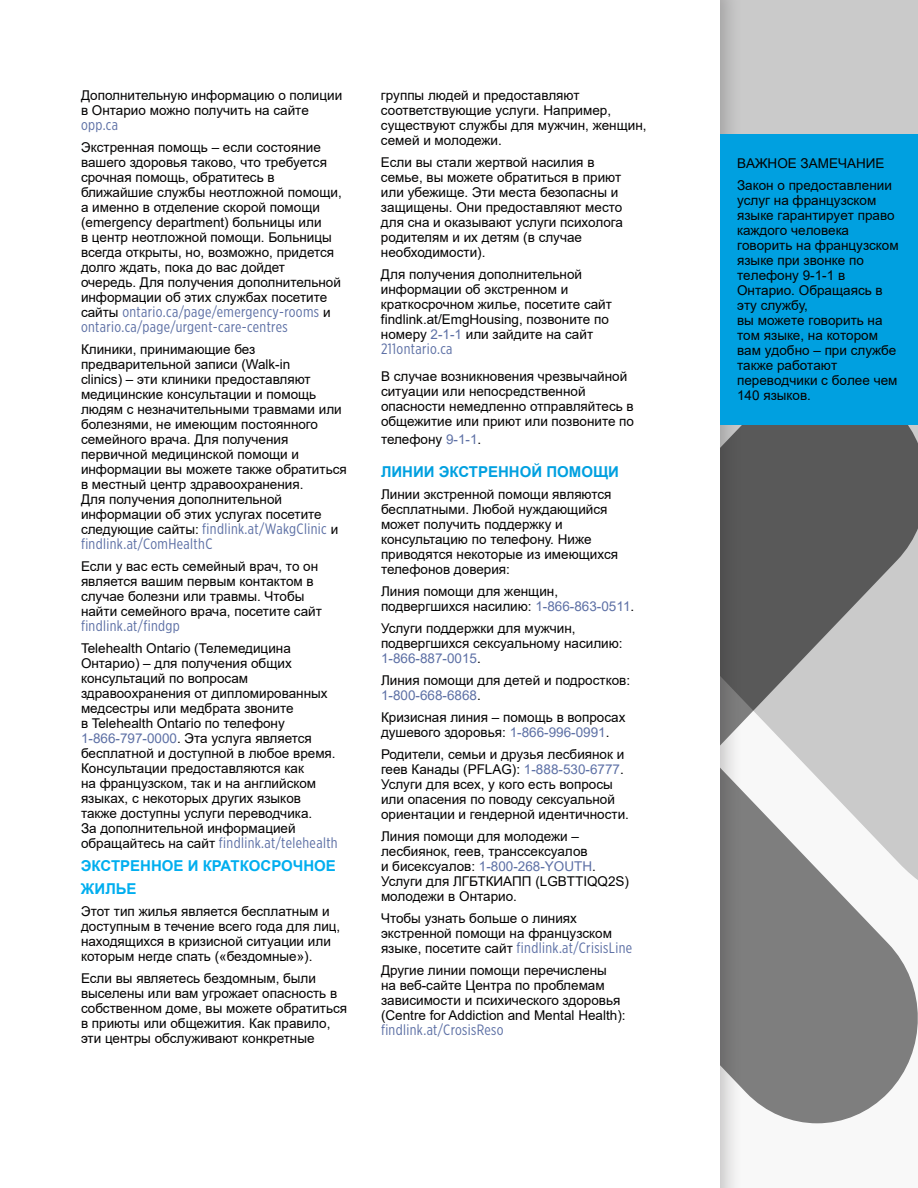
<style>
.page{position:relative;width:918px;height:1188px;background:#fff}
.page>*{position:absolute;margin:0;border:0;box-sizing:border-box;transform-origin:0 0}
.Body-Russian{font:15px/15px "Gotham X Narrow";letter-spacing:.025em;color:#5d70a5}
.Body-Russian-2{font:700 15px/22.5px "Arial";color:#00aeef}
.Body-Russian-3{font:700 15px "Arial";color:#00a0e0}
.Body-Russian-4{font:13.5px/15px "Arial";color:#030202}
.Body_-_P{font:13.5px/15px "Arial";color:#030202}
.s1{font-family:"Arial";font-size:13.5px;color:#030202}
.s2{color:#5d70a5}
</style>
<div class="page">
<svg style="left:743px;top:0;width:175px;height:1124px;background:#a0a0a0"></svg>
<div style="left:0;top:0;width:743px;height:1188px;background:#231f20;opacity:.25"></div>
<div style="left:0;top:0;width:720px;height:1188px;background:#fff"></div>
<div style="left:720px;top:134px;width:198px;height:291px;background:#00a0e0"></div>
<p class="Body-Russian-4" style="left:81px;top:88px;width:263px">Дополнительную информацию о полиции в Онтарио можно получить на сайте</p>
<p class="Body-Russian" style="left:81px;top:117px;width:39px">opp.ca</p>
<p class="Body-Russian-4" style="left:81px;top:140px;width:262px">Экстренная помощь – если состояние вашего здоровья таково, что требуется срочная помощь, обратитесь в ближайшие службы неотложной помощи, а именно в отделение скорой помощи (emergency department) больницы или<br>в центр неотложной помощи. Больницы всегда открыты, но, возможно, придется долго ждать, пока до вас дойдет очередь. Для получения дополнительной информации об этих службах посетите</p>
<p class="Body-Russian" style="left:81px;top:304px;width:251px"><span class="s1">сайты</span> ontario.ca/page/emergency-rooms <span class="s1">и </span>ontario.ca/page/urgent-care-centres</p>
<p class="Body-Russian-4" style="left:81px;top:342px;width:267px">Клиники, принимающие без предварительной записи (Walk-in<br>clinics) – эти клиники предоставляют медицинские консультации и помощь людям с незначительными травмами или болезнями, не имеющим постоянного семейного врача. Для получения первичной медицинской помощи и информации вы можете также обратиться в местный центр здравоохранения.<br>Для получения дополнительной информации об этих услугах посетите</p>
<p class="Body-Russian" style="left:81px;top:521px;width:259px"><span class="s1">следующие сайты:</span> findlink.at/WakgClinic <span class="s1">и </span>findlink.at/ComHealthC</p>
<p class="Body-Russian-4" style="left:81px;top:559px;width:242px">Если у вас есть семейный врач, то он является вашим первым контактом в случае болезни или травмы. Чтобы найти семейного врача, посетите сайт</p>
<p class="Body-Russian" style="left:81px;top:618px;width:100px">findlink.at/findgp</p>
<p class="Body-Russian-4" style="left:81px;top:641px;width:256px">Telehealth Ontario (Телемедицина Онтарио) – для получения общих консультаций по вопросам здравоохранения от дипломированных медсестры или медбрата звоните<br>в Telehealth Ontario по телефону <span class="s2">1-866-797-0000</span>. Эта услуга является бесплатной и доступной в любое время.<br>Консультации предоставляются как<br>на французском, так и на английском языках, с некоторых других языков также доступны услуги переводчика.<br>За дополнительной информацией</p>
<p class="Body-Russian" style="left:81px;top:835px;width:258px"><span class="s1">обращайтесь на сайт</span> findlink.at/telehealth</p>
<p class="Body-Russian-2" style="left:81px;top:855px;width:256px">ЭКСТРЕННОЕ И КРАТКОСРОЧНОЕ<br>ЖИЛЬЕ</p>
<p class="Body-Russian-4" style="left:81px;top:904px;width:261px">Этот тип жилья является бесплатным и доступным в течение всего года для лиц, находящихся в кризисной ситуации или которым негде спать («бездомные»).</p>
<p class="Body-Russian-4" style="left:81px;top:971px;width:268px">Если вы являетесь бездомным, были выселены или вам угрожает опасность в собственном доме, вы можете обратиться в приюты или общежития. Как правило, эти центры обслуживают конкретные</p>
<p class="Body-Russian-4" style="left:381px;top:87px;width:267px">группы людей и предоставляют соответствующие услуги. Например, существуют службы для мужчин, женщин, семей и молодежи.</p>
<p class="Body-Russian-4" style="left:381px;top:155px;width:244px">Если вы стали жертвой насилия в семье, вы можете обратиться в приют или убежище. Эти места безопасны и защищены. Они предоставляют место для сна и оказывают услуги психолога родителям и их детям (в случае необходимости).</p>
<p class="Body-Russian-4" style="left:381px;top:267px;width:232px">Для получения дополнительной информации об экстренном и краткосрочном жилье, посетите сайт findlink.at/EmgHousing, позвоните по номеру <span class="s2">2-1-1</span> или зайдите на сайт</p>
<p class="Body-Russian" style="left:381px;top:341px;width:73px">211ontario.ca</p>
<p class="Body_-_P" style="left:381px;top:369px;width:255px">В случае возникновения чрезвычайной ситуации или непосредственной опасности немедленно отправляйтесь в общежитие или приют или позвоните по</p>
<p class="Body_-_P" style="left:381px;top:432px;width:102px">телефону <span class="s2">9-1-1</span>.</p>
<p class="Body-Russian-3" style="left:381px;top:461px;width:240px">ЛИНИИ ЭКСТРЕННОЙ ПОМОЩИ</p>
<p class="Body-Russian-4" style="left:381px;top:487px;width:239px">Линии экстренной помощи являются бесплатными. Любой нуждающийся может получить поддержку и консультацию по телефону. Ниже приводятся некоторые из имеющихся телефонов доверия:</p>
<p class="Body-Russian-4" style="left:381px;top:584px;width:255px">Линия помощи для женщин, подвергшихся насилию: <span class="s2">1-866-863-0511</span>.</p>
<p class="Body-Russian-4" style="left:381px;top:621px;width:243px">Услуги поддержки для мужчин, подвергшихся сексуальному насилию:<br><span class="s2">1-866-887-0015</span>.</p>
<p class="Body-Russian-4" style="left:381px;top:673px;width:251px">Линия помощи для детей и подростков:<br><span class="s2">1-800-668-6868</span>.</p>
<p class="Body-Russian-4" style="left:381px;top:710px;width:246px">Кризисная линия – помощь в вопросах душевого здоровья: <span class="s2">1-866-996-0991</span>.</p>
<p class="Body-Russian-4" style="left:381px;top:747px;width:249px">Родители, семьи и друзья лесбиянок и геев Канады (PFLAG): <span class="s2">1-888-530-6777</span>.<br>Услуги для всех, у кого есть вопросы или опасения по поводу сексуальной ориентации и гендерной идентичности.</p>
<p class="Body-Russian-4" style="left:381px;top:829px;width:250px">Линия помощи для молодежи – лесбиянок, геев, транссексуалов<br>и бисексуалов: <span class="s2">1-800-268-YOUTH</span>.<br>Услуги для ЛГБТКИАПП (LGBTTIQQ2S) молодежи в Онтарио.</p>
<p class="Body-Russian-4" style="left:381px;top:911px;width:233px">Чтобы узнать больше о линиях экстренной помощи на французском</p>
<p class="Body-Russian" style="left:381px;top:940px;width:253px"><span class="s1">языке, посетите сайт</span> findlink.at/CrisisLine</p>
<p class="Body-Russian-4" style="left:381px;top:963px;width:246px">Другие линии помощи перечислены<br>на веб-сайте Центра по проблемам зависимости и психического здоровья (Centre for Addiction and Mental Health):</p>
<p class="Body-Russian" style="left:381px;top:1022px;width:124px">findlink.at/CrosisReso</p>
<p class="Body-Russian-4" style="left:737px;top:152px;width:156px;line-height:22px">ВАЖНОЕ ЗАМЕЧАНИЕ<br>Закон о предоставлении</p>
<p class="Body-Russian-4" style="left:737px;top:193px;width:163px">услуг на французском языке гарантирует право каждого человека говорить на французском языке при звонке по телефону 9-1-1 в<br>Онтарио. Обращаясь в эту службу,<br>вы можете говорить на том языке, на котором вам удобно – при службе также работают переводчики с более чем<br>140 языков.</p>
</div>
